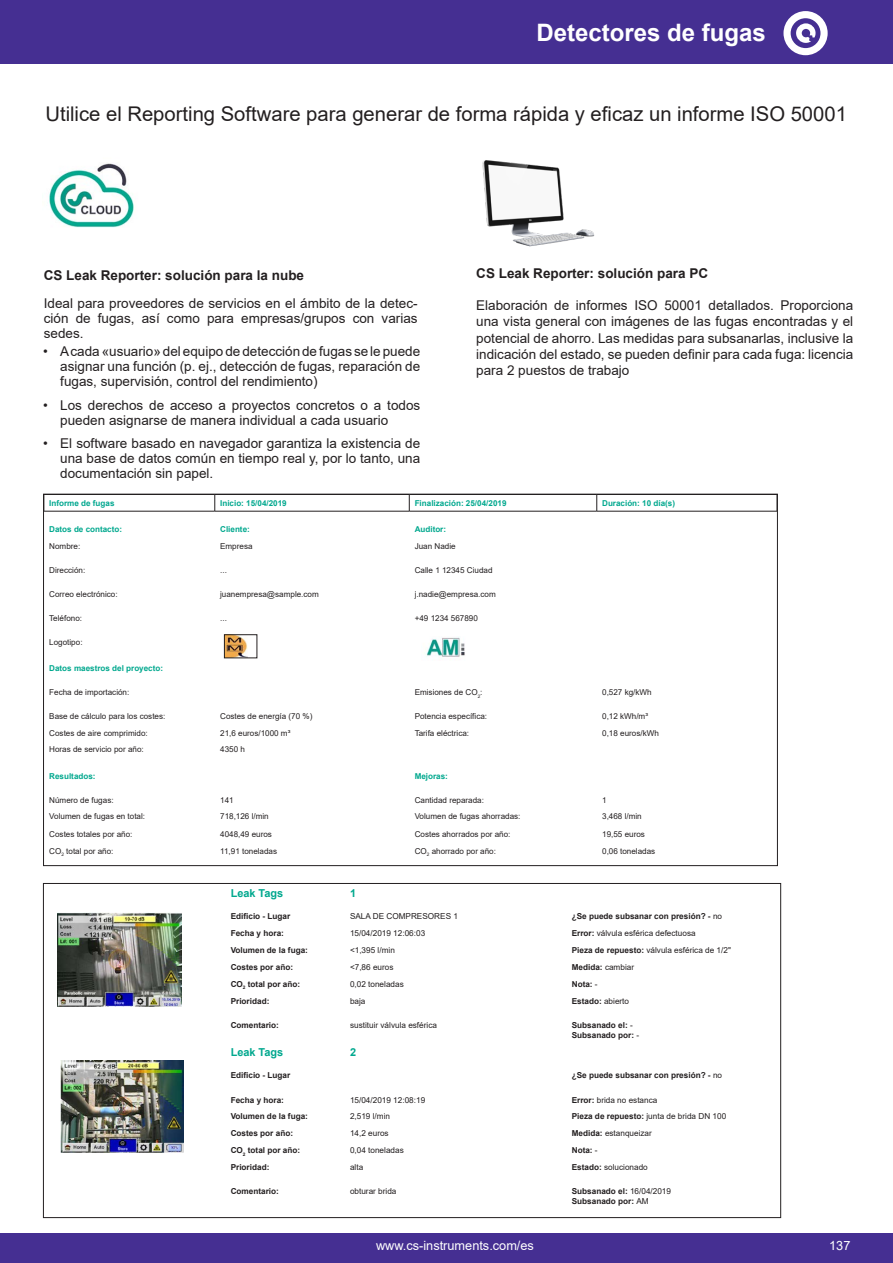
<style>
.page{position:relative;width:893px;height:1263px;background:#fff}
.page>*{position:absolute;margin:0;border:0;box-sizing:border-box;transform-origin:0 0}
.t1{font:700 24px "Arial";color:#fff}
.t2{font:20.25px "Arial";color:#231f20}
.t3{font:13.5px/15px "Arial";color:#231f20;text-align:justify}
.t4{font:700 13.5px "Arial";color:#231f20}
.t5{font:12.75px "Arial";color:#fff}
.t6{font:700 10.95px "Arial";color:#00a88e}
.t7{font:700 8.25px/9.9px "Arial";color:#231f20}
.t8{font:8.25px "Arial";color:#231f20}
.t9{font:8.1px "Arial";color:#231f20}
.t10{font:700 8.1px "Arial";color:#00a88e}
.t11{font:700 8.1px "Arial";color:#00a78f}
.s1{font-weight:400}
.s2{font-weight:700}
</style>
<div class="page">
<div style="left:0;top:0;width:893px;height:64px;background:#452f92"></div>
<div style="left:0;top:1233px;width:893px;height:30px;background:#452f92"></div>
<svg style="left:783px;top:11px;width:45px;height:44px"></svg>
<svg style="left:215px;top:496px;width:1px;height:15px"></svg>
<svg style="left:409px;top:496px;width:1px;height:15px"></svg>
<svg style="left:596px;top:496px;width:1px;height:15px"></svg>
<hr style="left:44px;top:511px;width:171px;height:1px;background:#231f20">
<hr style="left:215px;top:511px;width:194px;height:1px;background:#231f20">
<hr style="left:409px;top:511px;width:188px;height:1px;background:#231f20">
<hr style="left:597px;top:511px;width:180px;height:1px;background:#231f20">
<img style="left:226px;top:636px;width:22px;height:20px">
<div style="left:224px;top:634px;width:33px;height:24px;border:1px solid #231f20"></div>
<img style="left:58px;top:912px;width:123px;height:95px">
<img style="left:426px;top:637px;width:39px;height:22px">
<img style="left:60px;top:1060px;width:124px;height:93px">
<img style="left:49px;top:163px;width:85px;height:65px">
<img style="left:482px;top:160px;width:113px;height:87px">
<h1 class="t1" style="left:536px;top:16px;width:231px">Detectores de fugas</h1>
<h2 class="t2" style="left:45px;top:100px;width:803px">Utilice el Reporting Software para generar de forma rápida y eficaz un informe ISO 50001</h2>
<p class="t4" style="left:44px;top:266px;width:262px">CS Leak Reporter: solución para la nube</p>
<p class="t3" style="left:44px;top:296px;width:375px">Ideal para proveedores de servicios en el ámbito de la detec&shy;ción de fugas, así como para empresas/grupos con varias sedes.</p>
<p class="t3" style="left:60px;top:344px;width:362px;text-indent:-17px">• A cada «usuario» del equipo de detección de fugas se le puede asignar una función (p. ej., detección de fugas, reparación de fugas, supervisión, control del rendimiento)</p>
<p class="t3" style="left:60px;top:398px;width:362px;text-indent:-17px">• Los derechos de acceso a proyectos concretos o a todos pueden asignarse de manera individual a cada usuario</p>
<p class="t3" style="left:60px;top:436px;width:362px;text-indent:-17px">• El software basado en navegador garantiza la existencia de una base de datos común en tiempo real y, por lo tanto, una documentación sin papel.</p>
<p class="t4" style="left:476px;top:264px;width:233px">CS Leak Reporter: solución para PC</p>
<p class="t3" style="left:476px;top:297px;width:378px;line-height:16.2px">Elaboración de informes ISO 50001 detallados. Proporciona una vista general con imágenes de las fugas encontradas y el potencial de ahorro. Las medidas para subsanarlas, inclusive la indicación del estado, se pueden definir para cada fuga: licencia para 2 puestos de trabajo</p>
<p class="t11" style="left:49px;top:497px;width:67px">Informe de fugas</p>
<p class="t10" style="left:220px;top:497px;width:68px">Inicio: 15/04/2019</p>
<p class="t10" style="left:415px;top:497px;width:93px">Finalización: 25/04/2019</p>
<p class="t10" style="left:602px;top:497px;width:74px">Duración: 10 día(s)</p>
<p class="t10" style="left:49px;top:524px;width:74px">Datos de contacto:</p>
<p class="t10" style="left:220px;top:524px;width:31px">Cliente:</p>
<p class="t10" style="left:415px;top:524px;width:33px">Auditor:</p>
<p class="t9" style="left:49px;top:541px;width:33px">Nombre:</p>
<p class="t9" style="left:220px;top:541px;width:34px">Empresa</p>
<p class="t9" style="left:415px;top:541px;width:42px">Juan Nadie</p>
<p class="t9" style="left:49px;top:564px;width:37px">Dirección:</p>
<p class="t9" style="left:220px;top:564px;width:8px">...</p>
<p class="t9" style="left:415px;top:564px;width:79px">Calle 1 12345 Ciudad</p>
<p class="t9" style="left:49px;top:588px;width:70px">Correo electrónico:</p>
<p class="t9" style="left:220px;top:588px;width:100px">juanempresa@sample.com</p>
<p class="t9" style="left:415px;top:588px;width:83px">j.nadie@empresa.com</p>
<p class="t9" style="left:49px;top:612px;width:34px">Teléfono:</p>
<p class="t9" style="left:220px;top:612px;width:8px">...</p>
<p class="t9" style="left:415px;top:612px;width:65px">+49 1234 567890</p>
<p class="t9" style="left:49px;top:636px;width:35px">Logotipo:</p>
<p class="t10" style="left:49px;top:662px;width:115px">Datos maestros del proyecto:</p>
<p class="t9" style="left:49px;top:686px;width:82px">Fecha de importación:</p>
<p class="t9" style="left:415px;top:686px;width:69px">Emisiones de CO<sub>2</sub>:</p>
<p class="t9" style="left:602px;top:686px;width:51px">0,527 kg/kWh</p>
<p class="t9" style="left:49px;top:710px;width:118px">Base de cálculo para los costes:</p>
<p class="t9" style="left:220px;top:710px;width:94px">Costes de energía (70 %)</p>
<p class="t9" style="left:415px;top:710px;width:74px">Potencia específica:</p>
<p class="t9" style="left:602px;top:710px;width:47px">0,12 kWh/m³</p>
<p class="t9" style="left:49px;top:727px;width:100px">Costes de aire comprimido:</p>
<p class="t9" style="left:220px;top:727px;width:72px">21,6 euros/1000 m³</p>
<p class="t9" style="left:415px;top:727px;width:56px">Tarifa eléctrica:</p>
<p class="t9" style="left:602px;top:727px;width:58px">0,18 euros/kWh</p>
<p class="t9" style="left:49px;top:744px;width:96px">Horas de servicio por año:</p>
<p class="t9" style="left:220px;top:744px;width:26px">4350 h</p>
<p class="t10" style="left:49px;top:770px;width:48px">Resultados:</p>
<p class="t10" style="left:415px;top:770px;width:35px">Mejoras:</p>
<p class="t9" style="left:49px;top:794px;width:66px">Número de fugas:</p>
<p class="t9" style="left:220px;top:794px;width:15px">141</p>
<p class="t9" style="left:415px;top:794px;width:71px">Cantidad reparada:</p>
<p class="t9" style="left:602px;top:794px;width:6px">1</p>
<p class="t9" style="left:49px;top:811px;width:97px">Volumen de fugas en total:</p>
<p class="t9" style="left:220px;top:811px;width:50px">718,126 l/min</p>
<p class="t9" style="left:415px;top:811px;width:107px">Volumen de fugas ahorradas:</p>
<p class="t9" style="left:602px;top:811px;width:41px">3,468 l/min</p>
<p class="t9" style="left:49px;top:828px;width:85px">Costes totales por año:</p>
<p class="t9" style="left:220px;top:828px;width:53px">4048,49 euros</p>
<p class="t9" style="left:415px;top:828px;width:97px">Costes ahorrados por año:</p>
<p class="t9" style="left:602px;top:828px;width:44px">19,55 euros</p>
<p class="t9" style="left:49px;top:845px;width:66px">CO<sub>2</sub> total por año:</p>
<p class="t9" style="left:220px;top:845px;width:59px">11,91 toneladas</p>
<p class="t9" style="left:415px;top:845px;width:83px">CO<sub>2</sub> ahorrado por año:</p>
<p class="t9" style="left:602px;top:845px;width:55px">0,06 toneladas</p>
<p class="t6" style="left:231px;top:885px;width:54px">Leak Tags</p>
<p class="t6" style="left:350px;top:885px;width:8px">1</p>
<p class="t7" style="left:231px;top:911px;width:61px">Edificio - Lugar</p>
<p class="t8" style="left:350px;top:910px;width:109px">SALA DE COMPRESORES 1</p>
<p class="t7" style="left:572px;top:911px;width:152px">¿Se puede subsanar con presión? - <span class="s1">no</span></p>
<p class="t7" style="left:231px;top:928px;width:55px">Fecha y hora:</p>
<p class="t8" style="left:350px;top:927px;width:77px">15/04/2019 12:06:03</p>
<p class="t8" style="left:572px;top:927px;width:125px"><span class="s2">Error:</span> válvula esférica defectuosa</p>
<p class="t7" style="left:231px;top:945px;width:79px">Volumen de la fuga:</p>
<p class="t8" style="left:350px;top:944px;width:46px">&lt;1,395 l/min</p>
<p class="t8" style="left:572px;top:944px;width:161px"><span class="s2">Pieza de repuesto:</span> válvula esférica de 1/2"</p>
<p class="t7" style="left:231px;top:962px;width:64px">Costes por año:</p>
<p class="t8" style="left:350px;top:961px;width:45px">&lt;7,86 euros</p>
<p class="t7" style="left:572px;top:962px;width:64px">Medida: <span class="s1">cambiar</span></p>
<p class="t7" style="left:231px;top:979px;width:71px">CO<sub>2</sub> total por año:</p>
<p class="t8" style="left:350px;top:978px;width:55px">0,02 toneladas</p>
<p class="t7" style="left:572px;top:979px;width:27px">Nota: <span class="s1">-</span></p>
<p class="t7" style="left:231px;top:996px;width:40px">Prioridad:</p>
<p class="t8" style="left:350px;top:995px;width:17px">baja</p>
<p class="t7" style="left:572px;top:996px;width:59px">Estado: <span class="s1">abierto</span></p>
<p class="t7" style="left:231px;top:1020px;width:50px">Comentario:</p>
<p class="t8" style="left:350px;top:1019px;width:89px">sustituir válvula esférica</p>
<p class="t7" style="left:572px;top:1020px;width:69px">Subsanado el: <span class="s1">-<br></span>Subsanado por: <span class="s1">-</span></p>
<p class="t6" style="left:231px;top:1045px;width:54px">Leak Tags</p>
<p class="t6" style="left:350px;top:1045px;width:8px">2</p>
<p class="t7" style="left:231px;top:1071px;width:61px">Edificio - Lugar</p>
<p class="t7" style="left:572px;top:1071px;width:152px">¿Se puede subsanar con presión? - <span class="s1">no</span></p>
<p class="t7" style="left:231px;top:1095px;width:55px">Fecha y hora:</p>
<p class="t8" style="left:350px;top:1094px;width:77px">15/04/2019 12:08:19</p>
<p class="t8" style="left:572px;top:1094px;width:87px"><span class="s2">Error:</span> brida no estanca</p>
<p class="t7" style="left:231px;top:1112px;width:79px">Volumen de la fuga:</p>
<p class="t8" style="left:350px;top:1111px;width:42px">2,519 l/min</p>
<p class="t8" style="left:572px;top:1111px;width:156px"><span class="s2">Pieza de repuesto:</span> junta de brida DN 100</p>
<p class="t7" style="left:231px;top:1128px;width:64px">Costes por año:</p>
<p class="t8" style="left:350px;top:1128px;width:40px">14,2 euros</p>
<p class="t8" style="left:572px;top:1128px;width:82px"><span class="s2">Medida:</span> estanqueizar</p>
<p class="t7" style="left:231px;top:1145px;width:71px">CO<sub>2</sub> total por año:</p>
<p class="t8" style="left:350px;top:1144px;width:55px">0,04 toneladas</p>
<p class="t7" style="left:572px;top:1145px;width:27px">Nota: <span class="s1">-</span></p>
<p class="t7" style="left:231px;top:1162px;width:40px">Prioridad:</p>
<p class="t8" style="left:350px;top:1161px;width:15px">alta</p>
<p class="t8" style="left:572px;top:1161px;width:78px"><span class="s2">Estado:</span> solucionado</p>
<p class="t7" style="left:231px;top:1186px;width:50px">Comentario:</p>
<p class="t8" style="left:350px;top:1185px;width:48px">obturar brida</p>
<p class="t7" style="left:572px;top:1186px;width:101px">Subsanado el: <span class="s1">16/04/2019<br></span>Subsanado por: <span class="s1">AM</span></p>
<p class="t5" style="left:376px;top:1237px;width:159px">www.cs-instruments.com/es</p>
<p class="t5" style="left:829px;top:1237px;width:23px">137</p>
</div>
